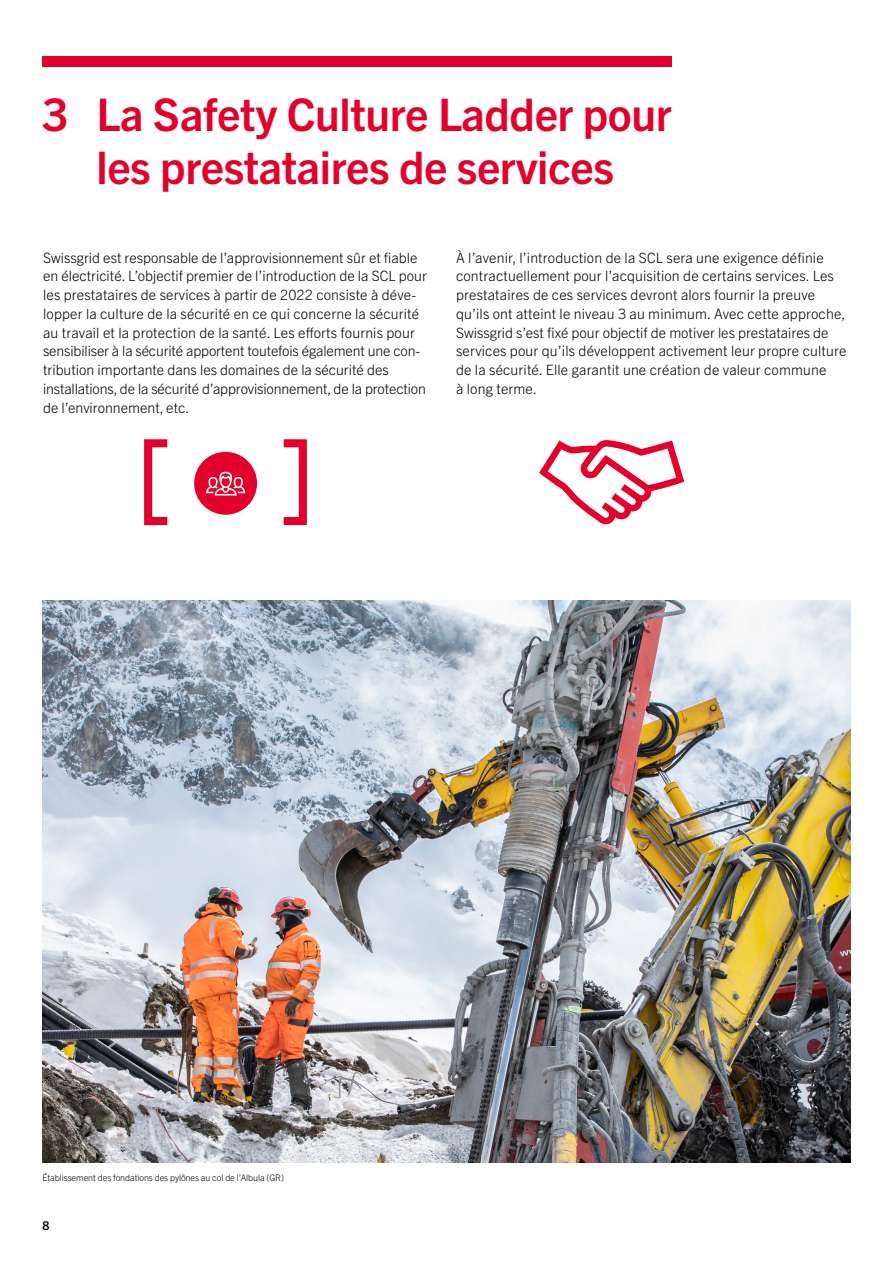
<style>
.page{position:relative;width:893px;height:1263px;background:#fff}
.page>*{position:absolute;margin:0;border:0;box-sizing:border-box;transform-origin:0 0}
.Trade_Bold_40_45pt{font:700 45px/52.5px "Trade Gothic Next LT Pro";letter-spacing:-.01em;color:#e4002c;text-align:center}
.Trade_Light_9_5_12_5{font:300 14.25px/18.8px "Trade Gothic Next LT Pro";letter-spacing:.01em;color:#000}
.t1{font:700 12px "Trade Gothic Next LT Pro";color:#000}
.Trade_Light_9_5_12_5-2{font:300 9px "Trade Gothic Next LT Pro";letter-spacing:-.01em;color:#000}
</style>
<div class="page">
<div style="left:43px;top:56px;width:628px;height:11px;background:#e4002c"></div>
<div style="left:194px;top:452px;width:63px;height:63px;background:#e4002c;border-radius:50%"></div>
<svg style="left:206px;top:472px;width:39px;height:23px"></svg>
<svg style="left:284px;top:439px;width:23px;height:86px"></svg>
<svg style="left:144px;top:439px;width:23px;height:86px"></svg>
<svg style="left:539px;top:440px;width:145px;height:84px"></svg>
<img style="left:43px;top:600px;width:807px;height:563px">
<p class="Trade_Bold_40_45pt" style="left:43px;top:86px;width:631px">3 La Safety Culture Ladder pour les prestataires de services</p>
<p class="Trade_Light_9_5_12_5" style="left:43px;top:247px;width:385px">Swissgrid est responsable de l’approvisionnement sûr et fiable en électricité. L’objectif premier de l’introduction de la SCL pour les prestataires de services à partir de 2022 consiste à déve&shy;lopper la culture de la sécurité en ce qui concerne la sécurité au travail et la protection de la santé. Les efforts fournis pour sensibiliser à la sécurité apportent toutefois également une con&shy;tribution importante dans les domaines de la sécurité des installations, de la sécurité d’approvisionnement, de la protection de l’environnement, etc.</p>
<p class="Trade_Light_9_5_12_5" style="left:456px;top:247px;width:392px">À l’avenir, l’introduction de la SCL sera une exigence définie contractuellement pour l’acquisition de certains services. Les prestataires de ces services devront alors fournir la preuve qu’ils ont atteint le niveau 3 au minimum. Avec cette approche, Swissgrid s’est fixé pour objectif de motiver les prestataires de services pour qu’ils développent activement leur propre culture de la sécurité. Elle garantit une création de valeur commune<br>à long terme.</p>
<p class="Trade_Light_9_5_12_5-2" style="left:43px;top:1172px;width:243px">Établissement des fondations des pylônes au col de l’Albula (GR)</p>
<p class="t1" style="left:43px;top:1217px;width:8px">8</p>
</div>
